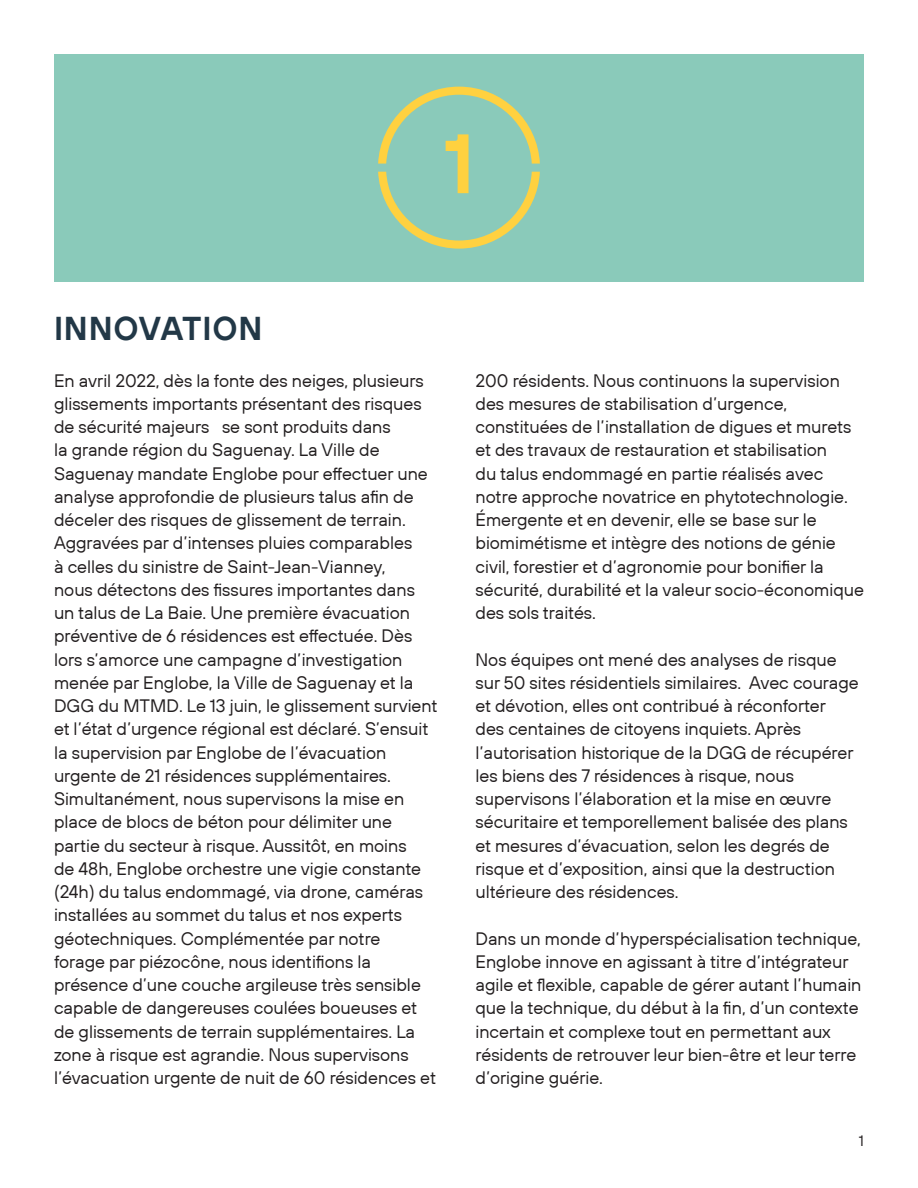
<style>
.page{position:relative;width:918px;height:1188px;background:#fff}
.page>*{position:absolute;margin:0;border:0;box-sizing:border-box;transform-origin:0 0}
.t1{font:600 84px "TT Hoves";color:#ffd13f}
.t2{font:600 33px "TT Hoves";letter-spacing:.025em;color:#223847}
.t3{font:18px/23.2px "TT Hoves";color:#231f20}
.t4{font:15px "TT Hoves";color:#231f20}
</style>
<div class="page">
<div style="left:54px;top:54px;width:810px;height:227px;background:#8acaba"></div>
<svg style="left:378px;top:87px;width:162px;height:77px"></svg>
<svg style="left:378px;top:172px;width:162px;height:77px"></svg>
<p class="t2" style="left:54px;top:306px;width:210px">INNOVATION</p>
<p class="t1" style="left:443px;top:109px;width:33px">1</p>
<p class="t3" style="left:54px;top:368px;width:385px">En avril 2022, dès la fonte des neiges, plusieurs glissements importants présentant des risques de sécurité majeurs se sont produits dans<br>la grande région du Saguenay. La Ville de Saguenay mandate Englobe pour effectuer une analyse approfondie de plusieurs talus afin de déceler des risques de glissement de terrain.<br>Aggravées par d’intenses pluies comparables<br>à celles du sinistre de Saint-Jean-Vianney,<br>nous détectons des fissures importantes dans un talus de La Baie. Une première évacuation préventive de 6 résidences est effectuée. Dès lors s’amorce une campagne d’investigation menée par Englobe, la Ville de Saguenay et la DGG du MTMD. Le 13 juin, le glissement survient et l’état d’urgence régional est déclaré. S’ensuit la supervision par Englobe de l’évacuation urgente de 21 résidences supplémentaires.<br>Simultanément, nous supervisons la mise en place de blocs de béton pour délimiter une partie du secteur à risque. Aussitôt, en moins<br>de 48h, Englobe orchestre une vigie constante (24h) du talus endommagé, via drone, caméras installées au sommet du talus et nos experts géotechniques. Complémentée par notre<br>forage par piézocône, nous identifions la présence d’une couche argileuse très sensible capable de dangereuses coulées boueuses et de glissements de terrain supplémentaires. La zone à risque est agrandie. Nous supervisons l’évacuation urgente de nuit de 60 résidences et</p>
<p class="t3" style="left:476px;top:368px;width:390px">200 résidents. Nous continuons la supervision des mesures de stabilisation d’urgence, constituées de l’installation de digues et murets et des travaux de restauration et stabilisation<br>du talus endommagé en partie réalisés avec notre approche novatrice en phytotechnologie.<br>Émergente et en devenir, elle se base sur le biomimétisme et intègre des notions de génie civil, forestier et d’agronomie pour bonifier la sécurité, durabilité et la valeur socio-économique des sols traités.</p>
<p class="t3" style="left:476px;top:647px;width:385px">Nos équipes ont mené des analyses de risque sur 50 sites résidentiels similaires. Avec courage et dévotion, elles ont contribué à réconforter des centaines de citoyens inquiets. Après l’autorisation historique de la DGG de récupérer les biens des 7 résidences à risque, nous supervisons l’élaboration et la mise en œuvre sécuritaire et temporellement balisée des plans et mesures d’évacuation, selon les degrés de risque et d’exposition, ainsi que la destruction ultérieure des résidences.</p>
<p class="t3" style="left:476px;top:926px;width:388px">Dans un monde d’hyperspécialisation technique, Englobe innove en agissant à titre d’intégrateur agile et flexible, capable de gérer autant l’humain que la technique, du début à la fin, d’un contexte incertain et complexe tout en permettant aux résidents de retrouver leur bien-être et leur terre d’origine guérie.</p>
<p class="t4" style="left:859px;top:1131px;width:7px">1</p>
</div>
